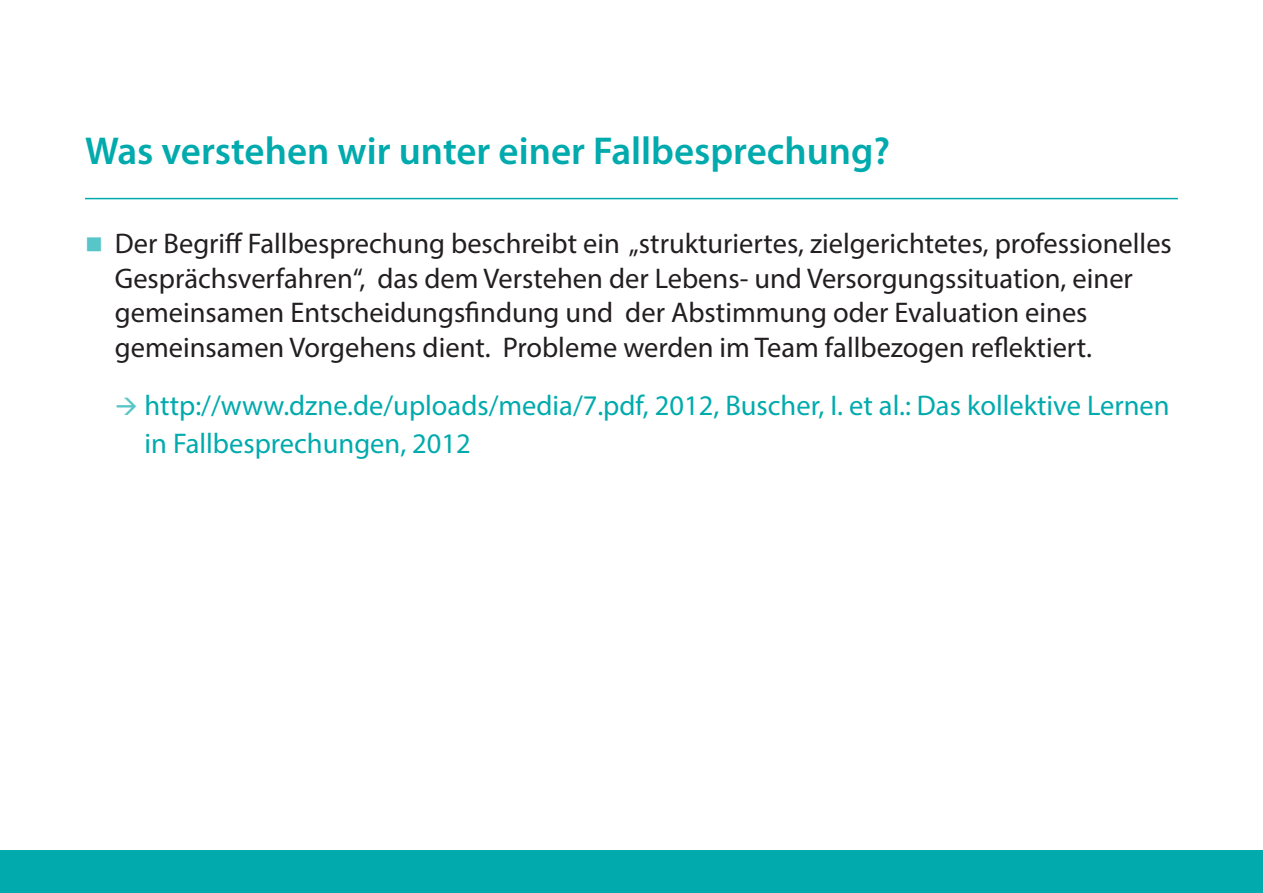
<style>
.page{position:relative;width:1263px;height:893px;background:#fff}
.page>*{position:absolute;margin:0;border:0;box-sizing:border-box;transform-origin:0 0}
.t1{font:600 39px "Myriad Pro";color:#00aaad}
.t2{font:28.5px/34.5px "Myriad Pro";color:#231f20}
.t3{font:28.5px/37.5px "Myriad Pro";color:#00aaad}
.s1{color:#58c5c8}
</style>
<div class="page">
<div style="left:0;top:850px;width:1263px;height:43px;background:#00aaad"></div>
<hr style="left:85px;top:198px;width:1093px;height:1px;background:#00aaad">
<h1 class="t1" style="left:85px;top:126px;width:807px">Was verstehen wir unter einer Fallbesprechung?</h1>
<p class="t2" style="left:115px;top:226px;width:1058px;text-indent:-30px"><span class="s1">■</span> Der Begriff Fallbesprechung beschreibt ein „strukturiertes, zielgerichtetes, professionelles Gesprächsverfahren“, das dem Verstehen der Lebens- und Versorgungssituation, einer gemeinsamen Entscheidungsfindung und der Abstimmung oder Evaluation eines gemeinsamen Vorgehens dient. Probleme werden im Team fallbezogen reflektiert.</p>
<p class="t3" style="left:145px;top:387px;width:1026px">http://www.dzne.de/uploads/media/7.pdf, 2012, Buscher, I. et al.: Das kollektive Lernen in Fallbesprechungen, 2012</p>
</div>
